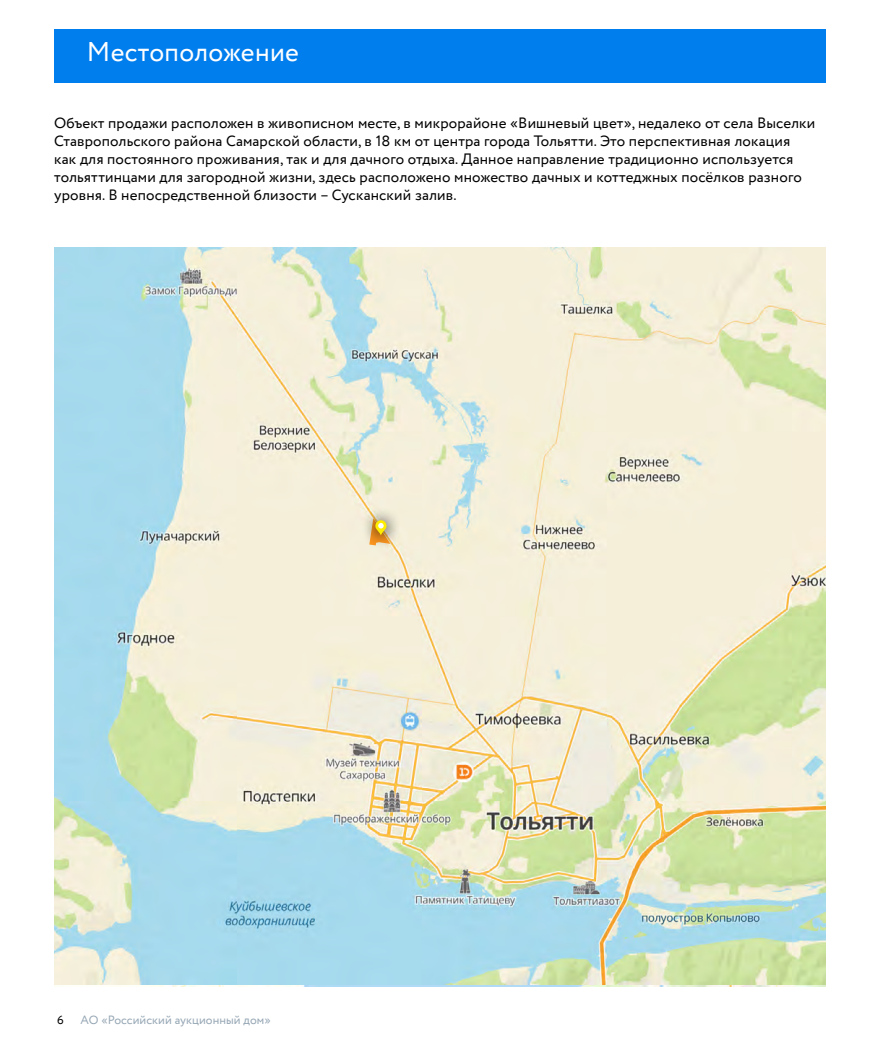
<style>
.page{position:relative;width:893px;height:1063px;background:#fff}
.page>*{position:absolute;margin:0;border:0;box-sizing:border-box;transform-origin:0 0}
.text_basic{font:27px "Circe";letter-spacing:.015em;color:#fff}
.text_basic-2{font:15px/18px "Circe";letter-spacing:.01em;color:#000}
.t1{font:12px "Circe";letter-spacing:.005em;color:#96a7b5}
.t2{font:12px "Circe";color:#000}
</style>
<div class="page">
<div style="left:54px;top:30px;width:772px;height:53px;background:#007eee"></div>
<img style="left:55px;top:247px;width:771px;height:738px">
<div style="left:361px;top:506px;width:40px;height:44px;background:#000;opacity:.75"></div>
<svg style="left:369px;top:518px;width:21px;height:27px"></svg>
<p class="text_basic" style="left:87px;top:34px;width:214px">Местоположение</p>
<p class="text_basic-2" style="left:54px;top:114px;width:762px">Объект продажи расположен в живописном месте, в микрорайоне «Вишневый цвет», недалеко от села Выселки Ставропольского района Самарской области, в 18 км от центра города Тольятти. Это перспективная локация как для постоянного проживания, так и для дачного отдыха. Данное направление традиционно используется тольяттинцами для загородной жизни, здесь расположено множество дачных и коттеджных посёлков разного уровня. В непосредственной близости – Сусканский залив.</p>
<p class="t2" style="left:57px;top:1012px;width:8px">6</p>
<p class="t1" style="left:81px;top:1012px;width:192px">АО «Российский аукционный дом»</p>
</div>
